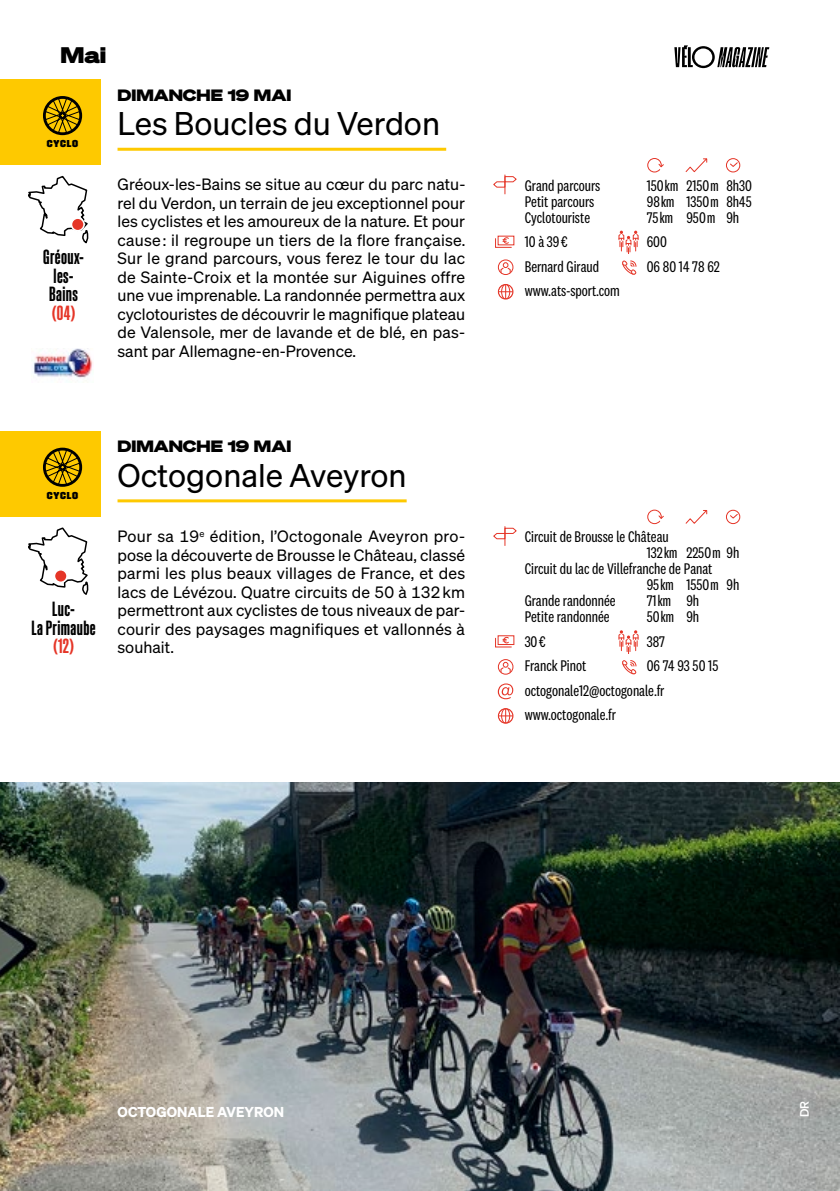
<style>
.page{position:relative;width:840px;height:1191px;background:#fff}
.page>*{position:absolute;margin:0;border:0;box-sizing:border-box;transform-origin:0 0}
.t1{font:32px "Sohne Buch";color:#000}
.t2{font:22px "Sohne Breit Extrafett";color:#000}
.t3{font:600 20px/18.4px "Sohne Schmal";letter-spacing:.02em;color:#000;text-align:center}
.t4{font:600 20px "Sohne Schmal";color:#e53527}
.t5{font:16px/18.4px "Sohne Buch";letter-spacing:.01em;color:#000;text-align:justify}
.t6{font:16px/24.6px "National 2 Condensed";color:#000}
.t7{font:16px "Sohne Breit Extrafett";color:#000}
.t8{font:14px "Sohne Dreiviertelfett";letter-spacing:.005em;color:#fff}
.t9{font:12px "Sohne Kraftig";color:#fff}
.t10{font:10px "Trim Poster Hefty";letter-spacing:.075em;color:#000}
.s1{font-family:"National 2 Compressed"}
</style>
<div class="page">
<svg style="left:493px;top:175px;width:24px;height:19px"></svg>
<svg style="left:493px;top:526px;width:24px;height:19px"></svg>
<svg style="left:685px;top:158px;width:22px;height:15px"></svg>
<svg style="left:685px;top:510px;width:22px;height:14px"></svg>
<svg style="left:728px;top:161px;width:9px;height:6px"></svg>
<svg style="left:728px;top:513px;width:9px;height:6px"></svg>
<div style="left:725px;top:158px;width:14px;height:14px;border:1px solid #e53527;border-radius:50%"></div>
<div style="left:725px;top:510px;width:14px;height:14px;border:1px solid #e53527;border-radius:50%"></div>
<svg style="left:647px;top:158px;width:17px;height:15px"></svg>
<svg style="left:647px;top:509px;width:17px;height:15px"></svg>
<svg style="left:674px;top:45px;width:94px;height:23px"></svg>
<svg style="left:495px;top:636px;width:17px;height:12px"></svg>
<svg style="left:499px;top:662px;width:12px;height:12px"></svg>
<div style="left:497px;top:659px;width:16px;height:15px;border:1px solid #e53527;border-radius:50%"></div>
<svg style="left:618px;top:630px;width:20px;height:45px"></svg>
<svg style="left:497px;top:683px;width:16px;height:16px"></svg>
<svg style="left:499px;top:708px;width:13px;height:15px"></svg>
<div style="left:497px;top:708px;width:16px;height:15px;border:1px solid #e53527;border-radius:50%"></div>
<svg style="left:28px;top:527px;width:61px;height:68px"></svg>
<div style="left:54px;top:570px;width:13px;height:12px;background:#e53527;border-radius:50%"></div>
<div style="left:54px;top:569px;width:14px;height:14px;border:2px solid #fff;border-radius:50%"></div>
<hr style="left:117px;top:499px;width:289px;height:3px;background:#fec900">
<div style="left:0;top:431px;width:100px;height:85px;background:#fec900"></div>
<div style="left:43px;top:447px;width:39px;height:40px;border:3px solid #000;border-radius:50%"></div>
<svg style="left:44px;top:448px;width:37px;height:38px"></svg>
<svg style="left:495px;top:237px;width:17px;height:11px"></svg>
<svg style="left:499px;top:262px;width:12px;height:12px"></svg>
<div style="left:497px;top:259px;width:16px;height:16px;border:1px solid #e53527;border-radius:50%"></div>
<svg style="left:618px;top:231px;width:20px;height:44px"></svg>
<svg style="left:499px;top:284px;width:13px;height:15px"></svg>
<div style="left:497px;top:284px;width:16px;height:15px;border:1px solid #e53527;border-radius:50%"></div>
<svg style="left:28px;top:175px;width:61px;height:69px"></svg>
<div style="left:71px;top:218px;width:13px;height:13px;background:#e53527;border-radius:50%"></div>
<div style="left:71px;top:217px;width:14px;height:14px;border:2px solid #fff;border-radius:50%"></div>
<img style="left:33px;top:348px;width:60px;height:30px">
<hr style="left:117px;top:148px;width:329px;height:3px;background:#fec900">
<div style="left:0;top:79px;width:100px;height:85px;background:#fec900"></div>
<div style="left:43px;top:96px;width:39px;height:39px;border:3px solid #000;border-radius:50%"></div>
<svg style="left:44px;top:97px;width:37px;height:37px"></svg>
<img style="left:0;top:782px;width:839px;height:409px">
<h2 class="t2" style="left:60px;top:40px;width:47px">Mai</h2>
<p class="t10" style="left:47px;top:138px;width:33px">CYCLO</p>
<p class="t7" style="left:117px;top:84px;width:175px">DIMANCHE 19 MAI</p>
<h1 class="t1" style="left:117px;top:104px;width:324px">Les Boucles du Verdon</h1>
<p class="t3" style="left:43px;top:248px;width:42px">Gréoux&shy;les-<br>Bains</p>
<p class="t4" style="left:52px;top:302px;width:25px">(04)</p>
<p class="t5" style="left:117px;top:175px;width:349px">Gréoux-les-Bains se situe au cœur du parc natu&shy;rel du Verdon, un terrain de jeu exceptionnel pour les cyclistes et les amoureux de la nature. Et pour cause : il regroupe un tiers de la flore française.<br>Sur le grand parcours, vous ferez le tour du lac de Sainte-Croix et la montée sur Aiguines offre une vue imprenable. La randonnée permettra aux cyclotouristes de découvrir le magnifique plateau de Valensole, mer de lavande et de blé, en pas&shy;sant par Allemagne-en-Provence.</p>
<p class="t6" style="left:524px;top:173px;width:77px">Grand parcours</p>
<p class="t6" style="left:646px;top:173px;width:107px">150<span class="s1">km</span> 2150<span class="s1">m</span> 8h30</p>
<p class="t6" style="left:524px;top:189px;width:71px">Petit parcours</p>
<p class="t6" style="left:646px;top:189px;width:106px">98<span class="s1">km</span> 1350<span class="s1">m</span> 8h45</p>
<p class="t6" style="left:524px;top:205px;width:67px">Cyclotouriste</p>
<p class="t6" style="left:646px;top:205px;width:94px">75<span class="s1">km</span> 950<span class="s1">m</span> 9h</p>
<p class="t6" style="left:524px;top:229px;width:45px">10 à 39€</p>
<p class="t6" style="left:646px;top:229px;width:22px">600</p>
<p class="t6" style="left:524px;top:254px;width:76px">Bernard Giraud</p>
<p class="t6" style="left:646px;top:254px;width:75px">06 80 14 78 62</p>
<p class="t6" style="left:524px;top:278px;width:97px">www.ats-sport.com</p>
<p class="t10" style="left:47px;top:490px;width:33px">CYCLO</p>
<p class="t3" style="left:31px;top:600px;width:66px">Luc-<br>La Primaube</p>
<p class="t4" style="left:53px;top:635px;width:23px">(12)</p>
<p class="t7" style="left:117px;top:435px;width:175px">DIMANCHE 19 MAI</p>
<h1 class="t1" style="left:117px;top:455px;width:290px">Octogonale Aveyron</h1>
<p class="t5" style="left:117px;top:526px;width:349px">Pour sa 19<sup>e</sup> édition, l’Octogonale Aveyron pro&shy;pose la découverte de Brousse le Château, classé parmi les plus beaux villages de France, et des lacs de Lévézou. Quatre circuits de 50 à 132 km permettront aux cyclistes de tous niveaux de par&shy;courir des paysages magnifiques et vallonnés à souhait.</p>
<p class="t6" style="left:524px;top:524px;width:145px">Circuit de Brousse le Château</p>
<p class="t6" style="left:646px;top:540px;width:94px">132<span class="s1">km</span> 2250<span class="s1">m</span> 9h</p>
<p class="t6" style="left:524px;top:556px;width:189px">Circuit du lac de Villefranche de Panat</p>
<p class="t6" style="left:646px;top:572px;width:94px">95<span class="s1">km</span> 1550<span class="s1">m</span> 9h</p>
<p class="t6" style="left:524px;top:588px;width:92px">Grande randonnée</p>
<p class="t6" style="left:646px;top:588px;width:54px">71<span class="s1">km</span> 9h</p>
<p class="t6" style="left:524px;top:604px;width:86px">Petite randonnée</p>
<p class="t6" style="left:646px;top:604px;width:54px">50<span class="s1">km</span> 9h</p>
<p class="t6" style="left:524px;top:629px;width:23px">30€</p>
<p class="t6" style="left:646px;top:629px;width:20px">387</p>
<p class="t6" style="left:524px;top:653px;width:63px">Franck Pinot</p>
<p class="t6" style="left:524px;top:653px;width:195px;text-indent:122px">06 74 93 50 15 octogonale12@octogonale.fr www.octogonale.fr</p>
<p class="t8" style="left:117px;top:1102px;width:168px">OCTOGONALE AVEYRON</p>
<p class="t9" style="left:796px;top:1117px;width:18px;rotate:-90deg">DR</p>
</div>
